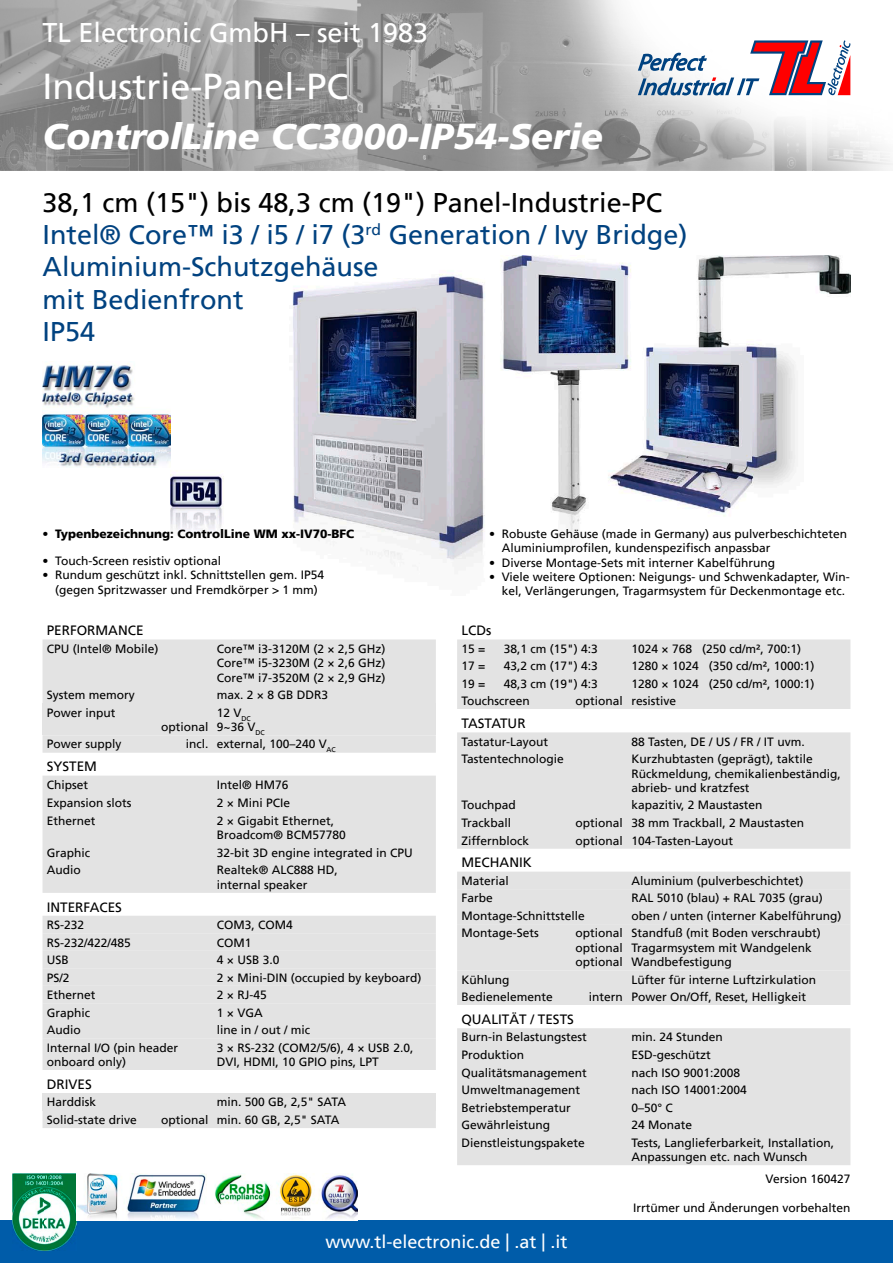
<style>
.page{position:relative;width:893px;height:1263px;background:#fff}
.page>*{position:absolute;margin:0;border:0;box-sizing:border-box;transform-origin:0 0}
.t1{font:italic 900 36px "Frutiger LT";color:#fff}
.t2{font:36px "Frutiger LT";color:#fff}
.t3{font:27px/32.4px "Frutiger LT";color:#004280}
.t4{font:27px "Frutiger LT";color:#fff}
.t5{font:18px "Frutiger LT";color:#fff}
.t6{font:13.5px "Frutiger LT";color:#000}
.t7{font:12px/14.4px "Frutiger LT";color:#000}
.t8{font:900 12px "Frutiger LT";color:#000}
.s1{color:#000}
.s2{font-weight:400}
</style>
<div class="page">
<img style="left:0;top:0;width:893px;height:170px">
<svg style="left:638px;top:40px;width:212px;height:55px"></svg>
<div style="left:0;top:1220px;width:893px;height:43px;background:#005ca9"></div>
<img style="left:13px;top:1174px;width:344px;height:46px">
<img style="left:13px;top:1220px;width:64px;height:30px">
<img style="left:170px;top:255px;width:680px;height:319px">
<img style="left:43px;top:361px;width:127px;height:107px">
<div style="left:457px;top:639px;width:393px;height:70px;background:#e3e3e3"></div>
<div style="left:43px;top:639px;width:393px;height:114px;background:#e3e3e3"></div>
<div style="left:43px;top:703px;width:170px;height:32px;background:#e3e3e3"></div>
<div style="left:213px;top:703px;width:223px;height:32px;background:#e3e3e3"></div>
<div style="left:43px;top:776px;width:393px;height:117px;background:#e3e3e3"></div>
<div style="left:43px;top:916px;width:393px;height:154px;background:#e3e3e3"></div>
<div style="left:43px;top:1093px;width:170px;height:17px;background:#e3e3e3"></div>
<div style="left:213px;top:1093px;width:223px;height:17px;background:#e3e3e3"></div>
<div style="left:43px;top:1110px;width:393px;height:18px;background:#e3e3e3"></div>
<div style="left:457px;top:732px;width:393px;height:117px;background:#e3e3e3"></div>
<div style="left:457px;top:872px;width:393px;height:133px;background:#e3e3e3"></div>
<div style="left:457px;top:889px;width:393px;height:35px;background:#e3e3e3"></div>
<div style="left:457px;top:970px;width:393px;height:18px;background:#e3e3e3"></div>
<div style="left:457px;top:1028px;width:393px;height:137px;background:#e3e3e3"></div>
<h2 class="t4" style="left:43px;top:16px;width:387px">TL Electronic GmbH – seit 1983</h2>
<h1 class="t2" style="left:43px;top:66px;width:308px">Industrie-Panel-PC</h1>
<h1 class="t1" style="left:43px;top:115px;width:562px">ControlLine CC3000-IP54-Serie</h1>
<h2 class="t3" style="left:43px;top:186px;width:646px"><span class="s1">38,1 cm (15") bis 48,3 cm (19") Panel-Industrie-PC<br></span>Intel® Core™ i3 / i5 / i7 (3 <sup>rd</sup> Generation / Ivy Bridge)<br>Aluminium-Schutzgehäuse<br>mit Bedienfront<br>IP54</h2>
<p class="t8" style="left:43px;top:526px;width:313px"><span class="s2">•</span> Typenbezeichnung: ControlLine WM xx-IV70-BFC</p>
<p class="t7" style="left:43px;top:554px;width:180px">• Touch-Screen resistiv optional</p>
<p class="t7" style="left:43px;top:568px;width:283px;text-align:center">• Rundum geschützt inkl. Schnittstellen gem. IP54 (gegen Spritzwasser und Fremdkörper &gt; 1 mm)</p>
<p class="t6" style="left:47px;top:623px;width:98px">PERFORMANCE</p>
<p class="t7" style="left:47px;top:641px;width:113px">CPU (Intel® Mobile)</p>
<p class="t7" style="left:217px;top:641px;width:170px;text-align:justify">Core™ i3-3120M (2 × 2,5 GHz)<br>Core™ i5-3230M (2 × 2,6 GHz)<br>Core™ i7-3520M (2 × 2,9 GHz)</p>
<p class="t7" style="left:47px;top:688px;width:90px">System memory</p>
<p class="t7" style="left:217px;top:688px;width:113px">max. 2 × 8 GB DDR3</p>
<p class="t7" style="left:47px;top:705px;width:70px">Power input</p>
<p class="t7" style="left:161px;top:720px;width:49px">optional</p>
<p class="t7" style="left:217px;top:705px;width:49px">12 V <sub>DC<br></sub>9~36 V <sub>DC</sub></p>
<p class="t7" style="left:47px;top:737px;width:76px">Power supply</p>
<p class="t7" style="left:186px;top:737px;width:152px">incl. external, 100–240 V <sub>AC</sub></p>
<p class="t6" style="left:47px;top:759px;width:52px">SYSTEM</p>
<p class="t7" style="left:47px;top:777px;width:43px">Chipset</p>
<p class="t7" style="left:217px;top:777px;width:73px">Intel® HM76</p>
<p class="t7" style="left:47px;top:795px;width:86px">Expansion slots</p>
<p class="t7" style="left:217px;top:795px;width:75px">2 × Mini PCIe</p>
<p class="t7" style="left:47px;top:813px;width:50px">Ethernet</p>
<p class="t7" style="left:217px;top:813px;width:130px">2 × Gigabit Ethernet,<br>Broadcom® BCM57780</p>
<p class="t7" style="left:47px;top:845px;width:45px">Graphic</p>
<p class="t7" style="left:217px;top:845px;width:198px">32-bit 3D engine integrated in CPU</p>
<p class="t7" style="left:47px;top:863px;width:35px">Audio</p>
<p class="t7" style="left:217px;top:863px;width:122px">Realtek® ALC888 HD, internal speaker</p>
<p class="t6" style="left:47px;top:899px;width:77px">INTERFACES</p>
<p class="t7" style="left:47px;top:918px;width:39px">RS-232</p>
<p class="t7" style="left:217px;top:918px;width:78px">COM3, COM4</p>
<p class="t7" style="left:47px;top:935px;width:86px">RS-232/422/485</p>
<p class="t7" style="left:217px;top:935px;width:36px">COM1</p>
<p class="t7" style="left:47px;top:953px;width:23px">USB</p>
<p class="t7" style="left:217px;top:953px;width:64px">4 × USB 3.0</p>
<p class="t7" style="left:47px;top:970px;width:24px">PS/2</p>
<p class="t7" style="left:217px;top:970px;width:206px">2 × Mini-DIN (occupied by keyboard)</p>
<p class="t7" style="left:47px;top:988px;width:50px">Ethernet</p>
<p class="t7" style="left:217px;top:988px;width:51px">2 × RJ-45</p>
<p class="t7" style="left:47px;top:1005px;width:45px">Graphic</p>
<p class="t7" style="left:217px;top:1005px;width:47px">1 × VGA</p>
<p class="t7" style="left:47px;top:1023px;width:35px">Audio</p>
<p class="t7" style="left:217px;top:1023px;width:95px">line in / out / mic</p>
<p class="t7" style="left:47px;top:1040px;width:133px">Internal I/O (pin header onboard only)</p>
<p class="t7" style="left:217px;top:1040px;width:198px">3 × RS-232 (COM2/5/6), 4 × USB 2.0,<br>DVI, HDMI, 10 GPIO pins, LPT</p>
<p class="t6" style="left:47px;top:1076px;width:47px">DRIVES</p>
<p class="t7" style="left:47px;top:1095px;width:51px">Harddisk</p>
<p class="t7" style="left:217px;top:1095px;width:131px">min. 500 GB, 2,5" SATA</p>
<p class="t7" style="left:47px;top:1112px;width:92px">Solid-state drive</p>
<p class="t7" style="left:161px;top:1112px;width:180px">optional min. 60 GB, 2,5" SATA</p>
<p class="t7" style="left:502px;top:526px;width:347px;text-indent:-13px">• Robuste Gehäuse (made in Germany) aus pulverbeschichteten<br>Aluminiumprofilen, kundenspezifisch anpassbar</p>
<p class="t7" style="left:489px;top:555px;width:288px">• Diverse Montage-Sets mit interner Kabelführung</p>
<p class="t7" style="left:502px;top:570px;width:350px;text-indent:-13px">• Viele weitere Optionen: Neigungs- und Schwenkadapter, Win&shy;kel, Verlängerungen, Tragarmsystem für Deckenmontage etc.</p>
<p class="t6" style="left:461px;top:623px;width:31px">LCDs</p>
<p class="t7" style="left:461px;top:641px;width:25px">15 =</p>
<p class="t7" style="left:504px;top:641px;width:96px">38,1 cm (15") 4:3</p>
<p class="t7" style="left:631px;top:641px;width:171px">1024 × 768 (250 cd/m², 700:1)</p>
<p class="t7" style="left:461px;top:659px;width:25px">17 =</p>
<p class="t7" style="left:504px;top:659px;width:96px">43,2 cm (17") 4:3</p>
<p class="t7" style="left:631px;top:659px;width:184px">1280 × 1024 (350 cd/m², 1000:1)</p>
<p class="t7" style="left:461px;top:676px;width:25px">19 =</p>
<p class="t7" style="left:504px;top:676px;width:96px">48,3 cm (19") 4:3</p>
<p class="t7" style="left:631px;top:676px;width:184px">1280 × 1024 (250 cd/m², 1000:1)</p>
<p class="t7" style="left:461px;top:694px;width:70px">Touchscreen</p>
<p class="t7" style="left:576px;top:694px;width:102px">optional resistive</p>
<p class="t6" style="left:461px;top:715px;width:66px">TASTATUR</p>
<p class="t7" style="left:461px;top:734px;width:88px">Tastatur-Layout</p>
<p class="t7" style="left:631px;top:734px;width:175px">88 Tasten, DE / US / FR / IT uvm.</p>
<p class="t7" style="left:461px;top:752px;width:104px">Tastentechnologie</p>
<p class="t7" style="left:631px;top:752px;width:211px">Kurzhubtasten (geprägt), taktile<br>Rückmeldung, chemikalienbeständig, abrieb- und kratzfest</p>
<p class="t7" style="left:461px;top:798px;width:56px">Touchpad</p>
<p class="t7" style="left:631px;top:798px;width:133px">kapazitiv, 2 Maustasten</p>
<p class="t7" style="left:461px;top:816px;width:51px">Trackball</p>
<p class="t7" style="left:576px;top:816px;width:230px">optional 38 mm Trackball, 2 Maustasten</p>
<p class="t7" style="left:461px;top:833px;width:69px">Ziffernblock</p>
<p class="t7" style="left:576px;top:833px;width:159px">optional 104-Tasten-Layout</p>
<p class="t6" style="left:461px;top:855px;width:72px">MECHANIK</p>
<p class="t7" style="left:461px;top:873px;width:49px">Material</p>
<p class="t7" style="left:631px;top:873px;width:174px">Aluminium (pulverbeschichtet)</p>
<p class="t7" style="left:461px;top:891px;width:33px">Farbe</p>
<p class="t7" style="left:631px;top:891px;width:193px">RAL 5010 (blau) + RAL 7035 (grau)</p>
<p class="t7" style="left:461px;top:908px;width:125px">Montage-Schnittstelle</p>
<p class="t7" style="left:631px;top:908px;width:212px">oben / unten (interner Kabelführung)</p>
<p class="t7" style="left:461px;top:926px;width:79px">Montage-Sets</p>
<p class="t7" style="left:576px;top:926px;width:49px;text-align:justify">optional optional optional</p>
<p class="t7" style="left:631px;top:926px;width:191px">Standfuß (mit Boden verschraubt)<br>Tragarmsystem mit Wandgelenk<br>Wandbefestigung</p>
<p class="t7" style="left:461px;top:972px;width:49px">Kühlung</p>
<p class="t7" style="left:631px;top:972px;width:186px">Lüfter für interne Luftzirkulation</p>
<p class="t7" style="left:461px;top:990px;width:93px">Bedienelemente</p>
<p class="t7" style="left:589px;top:990px;width:219px">intern Power On/Off, Reset, Helligkeit</p>
<p class="t6" style="left:461px;top:1011px;width:114px">QUALITÄT / TESTS</p>
<p class="t7" style="left:461px;top:1030px;width:127px">Burn-in Belastungstest</p>
<p class="t7" style="left:631px;top:1030px;width:93px">min. 24 Stunden</p>
<p class="t7" style="left:461px;top:1048px;width:64px">Produktion</p>
<p class="t7" style="left:631px;top:1048px;width:81px">ESD-geschützt</p>
<p class="t7" style="left:461px;top:1065px;width:127px">Qualitätsmanagement</p>
<p class="t7" style="left:631px;top:1065px;width:110px">nach ISO 9001:2008</p>
<p class="t7" style="left:461px;top:1083px;width:120px">Umweltmanagement</p>
<p class="t7" style="left:631px;top:1083px;width:117px">nach ISO 14001:2004</p>
<p class="t7" style="left:461px;top:1100px;width:111px">Betriebstemperatur</p>
<p class="t7" style="left:631px;top:1100px;width:43px">0–50° C</p>
<p class="t7" style="left:461px;top:1118px;width:90px">Gewährleistung</p>
<p class="t7" style="left:631px;top:1118px;width:62px">24 Monate</p>
<p class="t7" style="left:461px;top:1135px;width:125px">Dienstleistungspakete</p>
<p class="t7" style="left:631px;top:1135px;width:204px">Tests, Langlieferbarkeit, Installation,<br>Anpassungen etc. nach Wunsch</p>
<p class="t7" style="left:765px;top:1171px;width:86px">Version 160427</p>
<p class="t7" style="left:633px;top:1201px;width:219px">Irrtümer und Änderungen vorbehalten</p>
<h3 class="t5" style="left:325px;top:1231px;width:244px">www.tl-electronic.de | .at | .it</h3>
</div>
